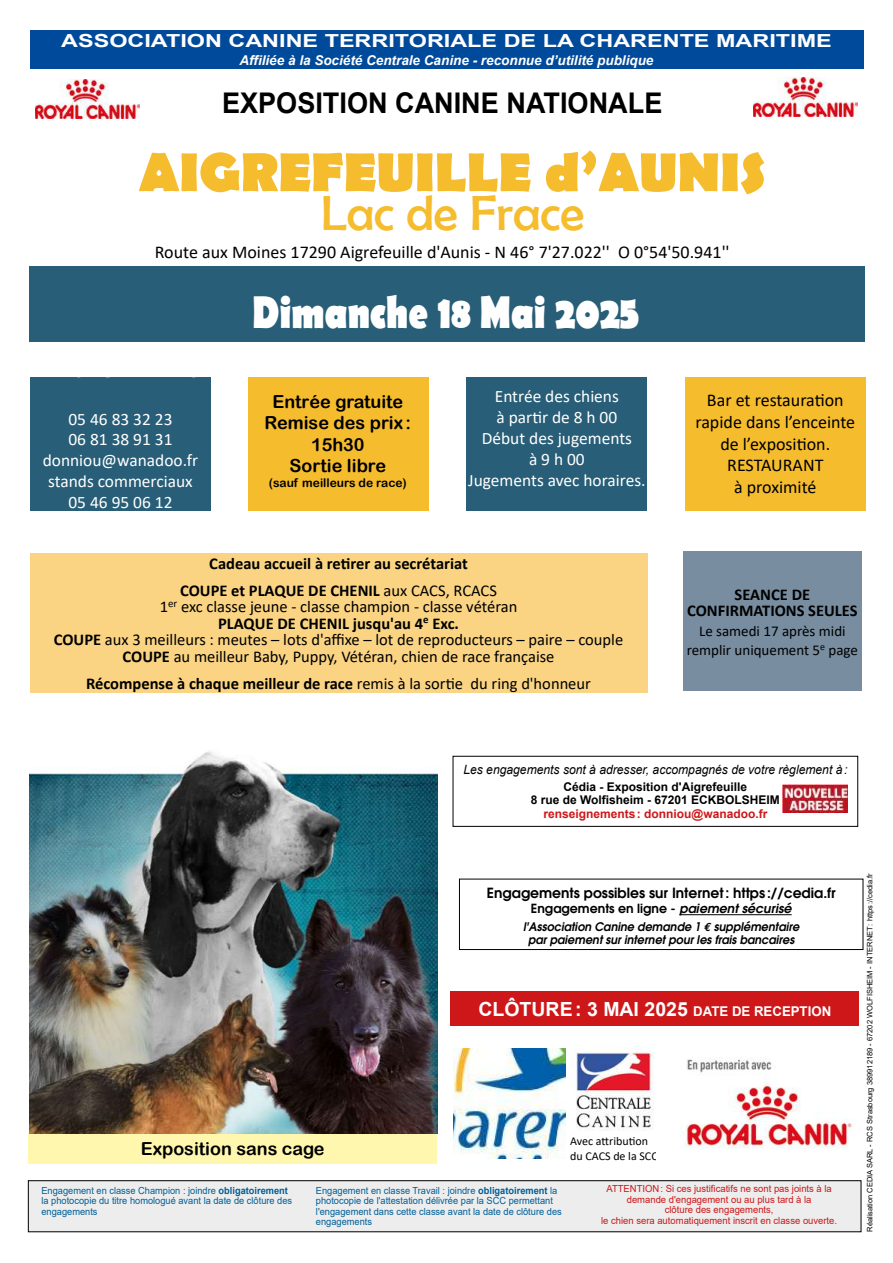
<style>
.page{position:relative;width:893px;height:1263px;background:#fff}
.page>*{position:absolute;margin:0;border:0;box-sizing:border-box;transform-origin:0 0}
.t1{font:700 55.35px "Berlin Sans FB";color:#f5bc2e}
.t2{font:49.5px "Berlin Sans FB";color:#f5bc2e}
.t3{font:700 46.05px "Berlin Sans FB";color:#fff;scale:.8 1}
.t4{font:700 28.5px "Arial";color:#000;scale:.95 1}
.t5{font:700 19.5px "Arial";color:#fff}
.t6{font:18px/21.6px "Calibri";color:#000;text-align:center}
.t7{font:18px/21.6px "Arial Rounded MT Bold";color:#000;text-align:center}
.t8{font:700 18px "Arial";color:#fff;scale:1.3 1}
.t9{font:17.4px/20.9px "Calibri";color:#fff;text-align:center}
.t10{font:16.5px/16.5px "Calibri";color:#000;text-align:center}
.t11{font:700 16.5px/27px "Calibri";color:#000;text-align:center}
.t12{font:15px/19.5px "Calibri";color:#000;text-align:center}
.t13{font:600 13.95px "Avant Garde";color:#000}
.t14{font:italic 700 13.5px "Arial";color:#fff}
.t15{font:italic 12.75px "Arial";color:#000;scale:.95 1}
.t16{font:600 12.6px "Avant Garde";color:#000}
.t17{font:700 12px/13.5px "Arial";color:#000;text-align:center}
.t18{font:700 12px "Arial";color:#cd1719}
.t19{font:12px/14.4px "Calibri";color:#000}
.t20{font:12px "Arial Rounded MT Bold";color:#000}
.t21{font:italic 600 11.85px/13.2px "Avant Garde";color:#000;text-align:center;scale:.95 1}
.t22{font:9.75px/10.5px "Arial";color:#005f97;scale:.95 1}
.t23{font:9.75px/10.5px "Arial";color:#cd1719;text-align:center}
.t24{font:7.5px "Arial";color:#000}
.s1{font-weight:400}
.s2{font-weight:700}
.s3{font-style:italic}
.s4{font-family:"Euro Mono";font-weight:700}
.s5{font-size:13.5px}
</style>
<div class="page">
<div style="left:29px;top:267px;width:835px;height:75px;background:#285e77"></div>
<div style="left:30px;top:30px;width:833px;height:38px;background:#004a9b"></div>
<div style="left:453px;top:756px;width:405px;height:71px;border:1px solid #000"></div>
<div style="left:30px;top:553px;width:617px;height:139px;background:#fad483"></div>
<hr style="left:679px;top:914px;width:113px;height:1px;background:#000">
<div style="left:459px;top:879px;width:404px;height:71px;border:1px solid #000"></div>
<div style="left:451px;top:992px;width:408px;height:34px;background:#cd1719"></div>
<div style="left:683px;top:552px;width:178px;height:139px;background:#788da0"></div>
<img style="left:36px;top:79px;width:103px;height:39px">
<img style="left:754px;top:78px;width:103px;height:38px">
<div style="left:29px;top:1134px;width:408px;height:30px;background:#fff7ae"></div>
<img style="left:570px;top:1047px;width:84px;height:84px">
<img style="left:453px;top:1048px;width:113px;height:110px">
<div style="left:28px;top:1181px;width:833px;height:51px;background:#ededed"></div>
<div style="left:28px;top:1180px;width:833px;height:52px;border:1px solid #000"></div>
<img style="left:30px;top:751px;width:408px;height:382px">
<div style="left:30px;top:377px;width:181px;height:134px;background:#285e77"></div>
<div style="left:248px;top:377px;width:181px;height:134px;background:#f5bc2e"></div>
<div style="left:685px;top:377px;width:181px;height:134px;background:#f5bc2e"></div>
<div style="left:466px;top:377px;width:181px;height:134px;background:#285e77"></div>
<img style="left:680px;top:1058px;width:173px;height:91px">
<img style="left:782px;top:784px;width:65px;height:29px">
<h3 class="t8" style="left:61px;top:28px;width:594px">ASSOCIATION CANINE TERRITORIALE DE LA CHARENTE MARITIME</h3>
<h3 class="t14" style="left:240px;top:51px;width:415px">Affiliée à la Société Centrale Canine - reconnue d’utilité publique</h3>
<h3 class="t4" style="left:222px;top:83px;width:465px">EXPOSITION CANINE NATIONALE</h3>
<h1 class="t1" style="left:139px;top:141px;width:629px">AIGREFEUILLE d’AUNIS</h1>
<h2 class="t2" style="left:321px;top:186px;width:265px">Lac de Frace</h2>
<h3 class="t6" style="left:155px;top:241px;width:576px">Route aux Moines 17290 Aigrefeuille d'Aunis - N 46° 7'27.022'' O 0°54'50.941''</h3>
<h3 class="t9" style="left:43px;top:408px;width:157px">05 46 83 32 23<br>06 81 38 91 31 donniou@wanadoo.fr stands commerciaux<br>05 46 95 06 12</h3>
<h3 class="t3" style="left:252px;top:287px;width:485px">Dimanche 18 Mai 2025</h3>
<h3 class="t7" style="left:265px;top:390px;width:148px">Entrée gratuite<br>Remise des prix:<br>15h30<br>Sortie libre</h3>
<p class="t20" style="left:269px;top:475px;width:140px">(sauf meilleurs de race)</p>
<h3 class="t9" style="left:468px;top:385px;width:179px">Entrée des chiens<br>à partir de 8 h 00<br>Début des jugements<br>à 9 h 00<br>Jugements avec horaires.</h3>
<h3 class="t6" style="left:695px;top:389px;width:161px">Bar et restauration rapide dans l’enceinte de l’exposition.<br>RESTAURANT<br>à proximité</h3>
<h3 class="t11" style="left:180px;top:550px;width:318px">Cadeau accueil à retirer au secrétariat<br>COUPE et PLAQUE DE CHENIL <span class="s1">aux CACS, RCACS</span></h3>
<h3 class="t10" style="left:54px;top:598px;width:571px">1<sup>er</sup> exc classe jeune - classe champion - classe vétéran<br><span class="s2">PLAQUE DE CHENIL jusqu'au 4</span><sup>e</sup> <span class="s2">Exc.<br>COUPE</span> aux 3 meilleurs : meutes – lots d'affixe – lot de reproducteurs – paire – couple <span class="s2">COUPE</span> au meilleur Baby, Puppy, Vétéran, chien de race française</h3>
<h3 class="t11" style="left:86px;top:670px;width:506px">Récompense à chaque meilleur de race <span class="s1">remis à la sortie du ring d'honneur</span></h3>
<h3 class="t11" style="left:687px;top:586px;width:172px;line-height:16.5px">SEANCE DE<br>CONFIRMATIONS SEULES</h3>
<h3 class="t12" style="left:687px;top:621px;width:173px">Le samedi 17 après midi remplir uniquement 5<sup>e</sup> page</h3>
<h3 class="t15" style="left:463px;top:762px;width:406px">Les engagements sont à adresser, accompagnés de votre règlement à:</h3>
<p class="t17" style="left:531px;top:780px;width:251px">Cédia - Exposition d'Aigrefeuille<br>8 rue de Wolfisheim - 67201 ECKBOLSHEIM</p>
<p class="t18" style="left:543px;top:805px;width:225px">renseignements: donniou@wanadoo.fr</p>
<h3 class="t13" style="left:487px;top:884px;width:350px">Engagements possibles sur Internet: https ://cedia.fr</h3>
<p class="t16" style="left:531px;top:900px;width:262px">Engagements en ligne - <span class="s3">paiement sécurisé</span></p>
<p class="t21" style="left:523px;top:919px;width:292px">l'Association Canine demande 1 <span class="s4">e</span> supplémentaire par paiement sur internet pour les frais bancaires</p>
<h3 class="t5" style="left:478px;top:995px;width:354px">CLÔTURE: 3 MAI 2025 <span class="s5">DATE DE RECEPTION</span></h3>
<h3 class="t7" style="left:141px;top:1138px;width:185px">Exposition sans cage</h3>
<p class="t19" style="left:570px;top:1134px;width:89px">Avec attribution du CACS de la SCC</p>
<p class="t22" style="left:41px;top:1185px;width:265px">Engagement en classe Champion : joindre <span class="s2">obligatoirement </span>la photocopie du titre homologué avant la date de clôture des engagements</p>
<p class="t22" style="left:316px;top:1185px;width:260px">Engagement en classe Travail : joindre <span class="s2">obligatoirement</span> la photocopie de l'attestation délivrée par la SCC permettant l'engagement dans cette classe avant la date de clôture des engagements</p>
<p class="t23" style="left:601px;top:1184px;width:238px">ATTENTION: Si ces justificatifs ne sont pas joints à la demande d'engagement ou au plus tard à la<br>clôture des engagements,<br>le chien sera automatiquement inscrit en classe ouverte.</p>
<p class="t24" style="left:865px;top:1232px;width:360px;rotate:-90deg">Réalisation CEDIA SARL - RCS Strasbourg 389912189 - 67202 WOLFISHEIM - INTERNET: https://cedia.fr</p>
</div>
